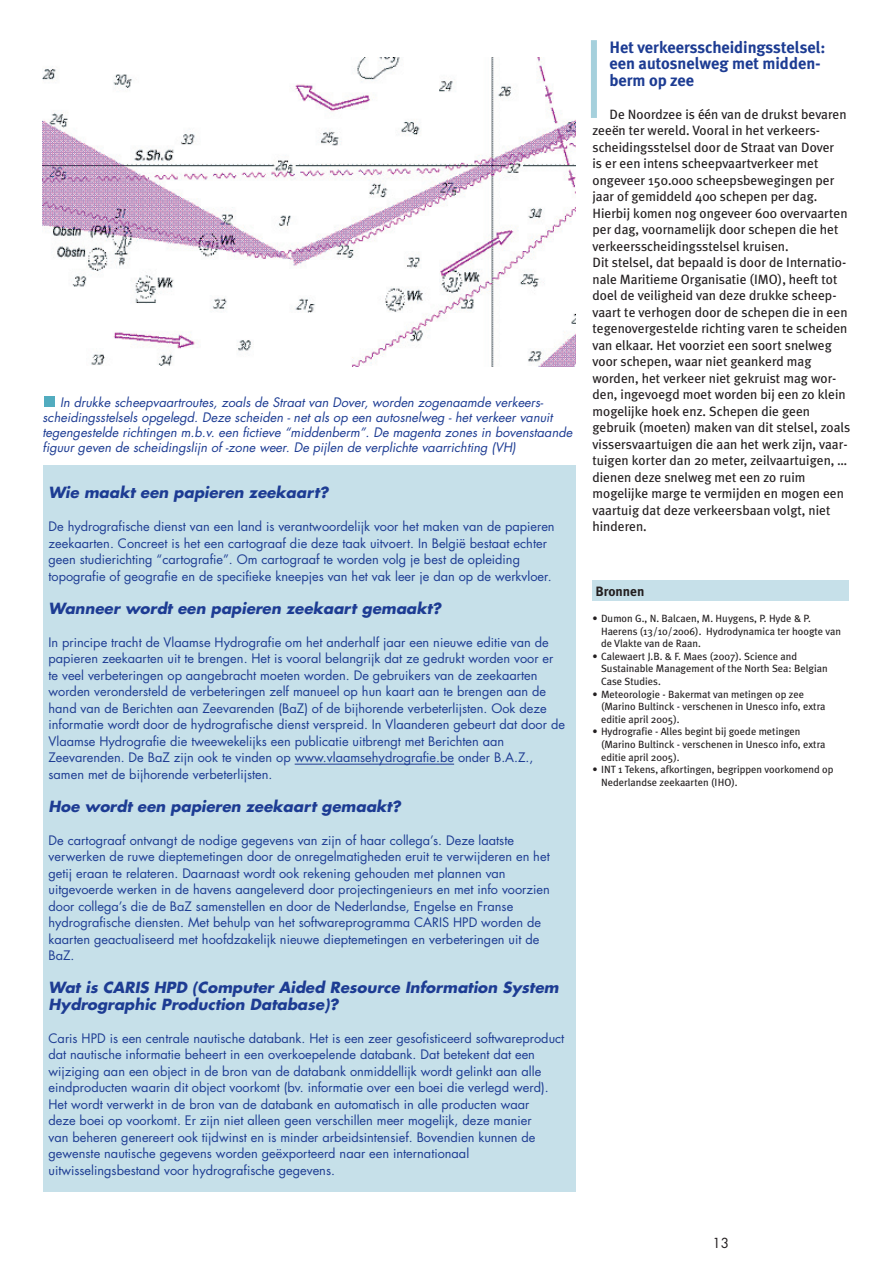
<style>
.page{position:relative;width:893px;height:1263px;background:#fff}
.page>*{position:absolute;margin:0;border:0;box-sizing:border-box;transform-origin:0 0}
.t1{font:700 16.5px/16.5px "Meta Plus";letter-spacing:-.005em;color:#1d3c93}
.t2{font:italic 700 15px/16.5px "Futura";color:#1d3c93}
.t3{font:13.5px/16.5px "Meta Plus";color:#231f20}
.t4{font:700 13.5px "Meta Plus";color:#231f20}
.t5{font:13.5px "Futura";color:#231f20}
.t6{font:12.75px/16.5px "Futura";color:#1d3c93}
.t7{font:italic 12.75px/15px "Futura";color:#1d3c93}
.t8{font:10.5px/12.6px "Meta Plus";color:#231f20}
</style>
<div class="page">
<div style="left:43px;top:465px;width:532px;height:726px;background:#c6e0e9"></div>
<div style="left:591px;top:40px;width:6px;height:78px;background:#a5d0dc"></div>
<hr style="left:295px;top:764px;width:159px;height:1px;background:#1d3c93">
<div style="left:592px;top:581px;width:257px;height:20px;background:#c6e0e9"></div>
<div style="left:44px;top:396px;width:11px;height:11px;background:#52acbf"></div>
<img style="left:43px;top:57px;width:532px;height:309px">
<p class="t7" style="left:43px;top:396px;width:534px;text-indent:18px">In drukke scheepvaartroutes, zoals de Straat van Dover, worden zogenaamde verkeers&shy;scheidingsstelsels opgelegd. Deze scheiden - net als op een autosnelweg - het verkeer vanuit tegengestelde richtingen m.b.v. een fictieve “middenberm”. De magenta zones in bovenstaande figuur geven de scheidingslijn of -zone weer. De pijlen de verplichte vaarrichting (VH)</p>
<p class="t2" style="left:49px;top:486px;width:284px">Wie maakt een papieren zeekaart?</p>
<p class="t6" style="left:49px;top:519px;width:508px">De hydrografische dienst van een land is verantwoordelijk voor het maken van de papieren zeekaarten. Concreet is het een cartograaf die deze taak uitvoert. In België bestaat echter geen studierichting “cartografie”. Om cartograaf te worden volg je best de opleiding topografie of geografie en de specifieke kneepjes van het vak leer je dan op de werkvloer.</p>
<p class="t2" style="left:49px;top:601px;width:397px">Wanneer wordt een papieren zeekaart gemaakt?</p>
<p class="t6" style="left:49px;top:635px;width:518px">In principe tracht de Vlaamse Hydrografie om het anderhalf jaar een nieuwe editie van de papieren zeekaarten uit te brengen. Het is vooral belangrijk dat ze gedrukt worden voor er te veel verbeteringen op aangebracht moeten worden. De gebruikers van de zeekaarten worden verondersteld de verbeteringen zelf manueel op hun kaart aan te brengen aan de hand van de Berichten aan Zeevarenden (BaZ) of de bijhorende verbeterlijsten. Ook deze informatie wordt door de hydrografische dienst verspreid. In Vlaanderen gebeurt dat door de Vlaamse Hydrografie die tweewekelijks een publicatie uitbrengt met Berichten aan Zeevarenden. De BaZ zijn ook te vinden op www.vlaamsehydrografie.be onder B.A.Z., samen met de bijhorende verbeterlijsten.</p>
<p class="t2" style="left:49px;top:799px;width:356px">Hoe wordt een papieren zeekaart gemaakt?</p>
<p class="t6" style="left:49px;top:833px;width:503px">De cartograaf ontvangt de nodige gegevens van zijn of haar collega’s. Deze laatste verwerken de ruwe dieptemetingen door de onregelmatigheden eruit te verwijderen en het getij eraan te relateren. Daarnaast wordt ook rekening gehouden met plannen van uitgevoerde werken in de havens aangeleverd door projectingenieurs en met info voorzien door collega’s die de BaZ samenstellen en door de Nederlandse, Engelse en Franse hydrografische diensten. Met behulp van het softwareprogramma CARIS HPD worden de kaarten geactualiseerd met hoofdzakelijk nieuwe dieptemetingen en verbeteringen uit de BaZ.</p>
<p class="t2" style="left:49px;top:981px;width:514px">Wat is CARIS HPD (Computer Aided Resource Information System<br>Hydrographic Production Database)?</p>
<p class="t6" style="left:49px;top:1031px;width:517px">Caris HPD is een centrale nautische databank. Het is een zeer gesofisticeerd softwareproduct dat nautische informatie beheert in een overkoepelende databank. Dat betekent dat een wijziging aan een object in de bron van de databank onmiddellijk wordt gelinkt aan alle eindproducten waarin dit object voorkomt (bv. informatie over een boei die verlegd werd).<br>Het wordt verwerkt in de bron van de databank en automatisch in alle producten waar<br>deze boei op voorkomt. Er zijn niet alleen geen verschillen meer mogelijk, deze manier<br>van beheren genereert ook tijdwinst en is minder arbeidsintensief. Bovendien kunnen de gewenste nautische gegevens worden geëxporteerd naar een internationaal uitwisselingsbestand voor hydrografische gegevens.</p>
<p class="t1" style="left:609px;top:40px;width:218px">Het verkeersscheidingsstelsel: een autosnelweg met midden&shy;berm op zee</p>
<p class="t3" style="left:592px;top:107px;width:259px;text-indent:17px">De Noordzee is één van de drukst bevaren zeeën ter wereld. Vooral in het verkeers&shy;scheidingsstelsel door de Straat van Dover<br>is er een intens scheepvaartverkeer met ongeveer 150.000 scheepsbewegingen per jaar of gemiddeld 400 schepen per dag.<br>Hierbij komen nog ongeveer 600 overvaarten per dag, voornamelijk door schepen die het verkeersscheidingsstelsel kruisen.<br>Dit stelsel, dat bepaald is door de Internatio - nale Maritieme Organisatie (IMO), heeft tot doel de veiligheid van deze drukke scheep&shy;vaart te verhogen door de schepen die in een tegenovergestelde richting varen te scheiden van elkaar. Het voorziet een soort snelweg voor schepen, waar niet geankerd mag worden, het verkeer niet gekruist mag wor&shy;den, ingevoegd moet worden bij een zo klein mogelijke hoek enz. Schepen die geen gebruik (moeten) maken van dit stelsel, zoals vissersvaartuigen die aan het werk zijn, vaar&shy;tuigen korter dan 20 meter, zeilvaartuigen, … dienen deze snelweg met een zo ruim mogelijke marge te vermijden en mogen een vaartuig dat deze verkeersbaan volgt, niet hinderen.</p>
<p class="t4" style="left:595px;top:586px;width:50px">Bronnen</p>
<p class="t8" style="left:601px;top:613px;width:242px;text-indent:-9px">• Dumon G., N. Balcaen, M. Huygens, P. Hyde &amp; P.<br>Haerens (13/10/2006). Hydrodynamica ter hoogte van de Vlakte van de Raan.</p>
<p class="t8" style="left:601px;top:651px;width:228px;text-indent:-9px">• Calewaert J.B. &amp; F. Maes (2007). Science and<br>Sustainable Management of the North Sea: Belgian<br>Case Studies.</p>
<p class="t8" style="left:601px;top:688px;width:226px;text-indent:-9px">• Meteorologie - Bakermat van metingen op zee (Marino Bultinck - verschenen in Unesco info, extra editie april 2005).</p>
<p class="t8" style="left:601px;top:726px;width:226px;text-indent:-9px">• Hydrografie - Alles begint bij goede metingen (Marino Bultinck - verschenen in Unesco info, extra editie april 2005).</p>
<p class="t8" style="left:601px;top:764px;width:234px;text-indent:-9px">• INT 1 Tekens, afkortingen, begrippen voorkomend op<br>Nederlandse zeekaarten (IHO).</p>
<p class="t5" style="left:712px;top:1237px;width:18px">13</p>
</div>
